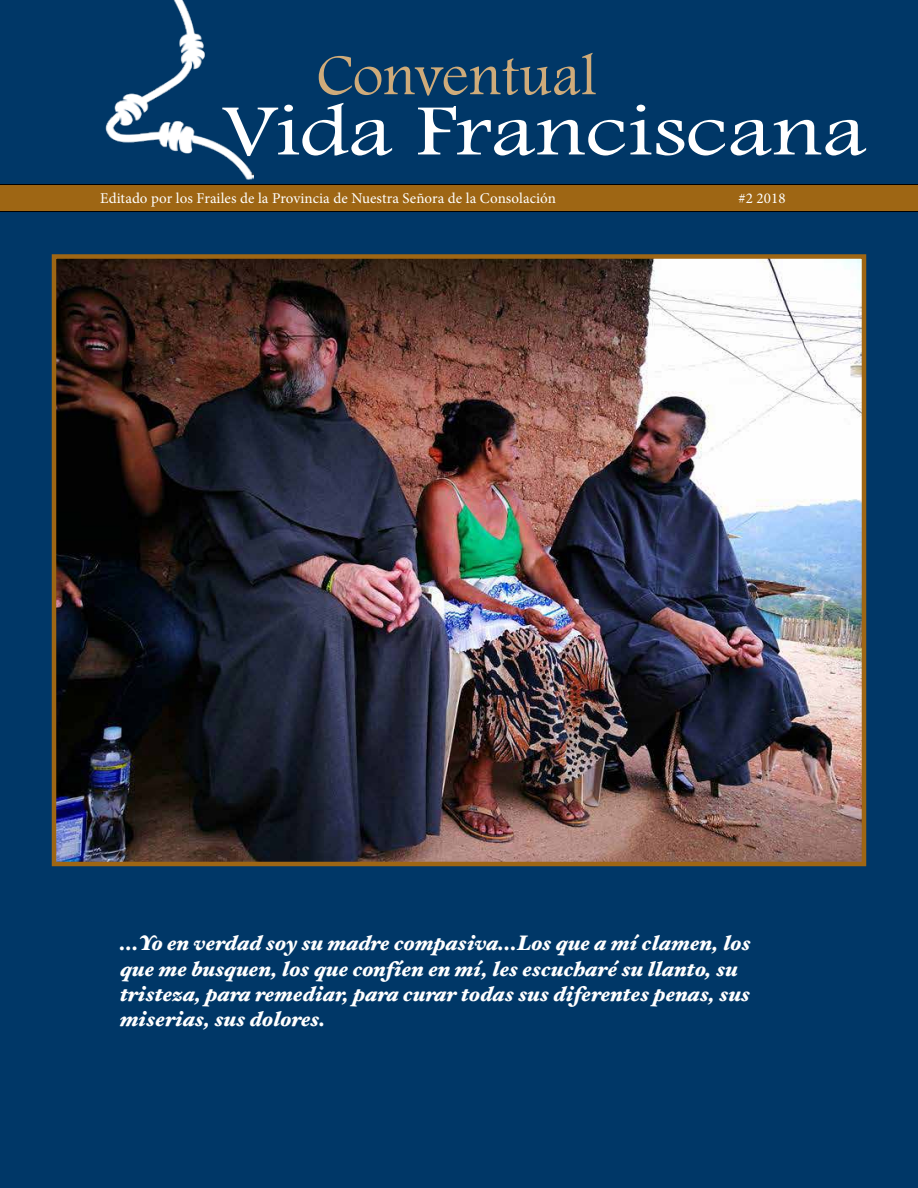
<style>
.page{position:relative;width:918px;height:1188px;background:#fff}
.page>*{position:absolute;margin:0;border:0;box-sizing:border-box;transform-origin:0 0}
.t1{font:75px "Footlight MT Light";letter-spacing:-.005em;color:#fff;scale:1.25 1}
.t2{font:60px "Footlight MT Light";color:#cfab7a}
.t3{font:italic 900 21px/25.2px "Hoefler Text";color:#fff}
.t4{font:15px "Minion Pro";letter-spacing:.005em;color:#fff}
</style>
<div class="page">
<div style="left:0;top:171px;width:918px;height:1017px;background:#003767"></div>
<div style="left:0;top:0;width:918px;height:184px;background:#003767"></div>
<img style="left:105px;top:0;width:148px;height:180px">
<svg style="left:0;top:184px;width:918px;height:28px"></svg>
<img style="left:57px;top:259px;width:804px;height:602px">
<div style="left:52px;top:254px;width:814px;height:612px;border:4px solid #9e6614"></div>
<h2 class="t2" style="left:316px;top:39px;width:282px">Conventual</h2>
<h1 class="t1" style="left:221px;top:86px;width:518px">Vida Franciscana</h1>
<p class="t4" style="left:100px;top:189px;width:458px">Editado por los Frailes de la Provincia de Nuestra Señora de la Consolación</p>
<p class="t4" style="left:738px;top:188px;width:49px">#2 2018</p>
<p class="t3" style="left:120px;top:931px;width:632px">…Yo en verdad soy su madre compasiva…Los que a mí clamen, los que me busquen, los que confíen en mí, les escucharé su llanto, su tristeza, para remediar, para curar todas sus diferentes penas, sus miserias, sus dolores.</p>
</div>
